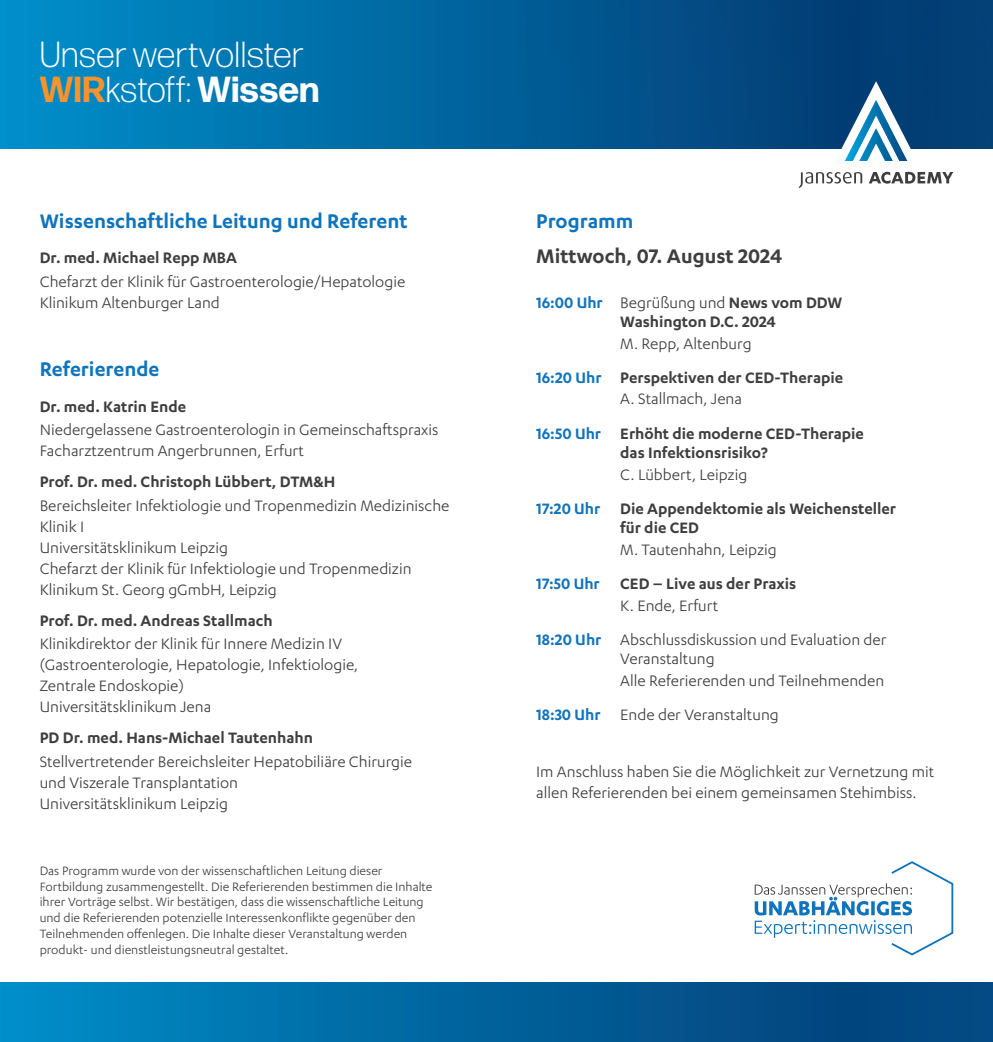
<style>
.page{position:relative;width:993px;height:1042px;background:#fff}
.page>*{position:absolute;margin:0;border:0;box-sizing:border-box;transform-origin:0 0}
.t1{font:300 36.23px/34.6px "Forma DJR Text";color:#fff}
.U1_Programm{font:600 22.75px "Karbon";color:#1074bc}
.PRG_Datum{font:600 22.75px "Karbon";color:#3e3e3f}
.FT{font:17.5px/21px "Karbon";color:#3e3e3f}
.PRG_Programm{font:600 17.5px/19.2px "Karbon";color:#3e3e3f}
.PRG_Referenten{font:17.5px "Karbon";color:#3e3e3f}
.FT-2{font:600 17.5px "Karbon";color:#3e3e3f}
.PRG_Programm-2{font:17.5px/19.2px "Karbon";color:#3e3e3f}
.FT_Referenten{font:17.5px/21px "Karbon";color:#3e3e3f}
.FT_Referenten-2{font:600 17.5px "Karbon";color:#3e3e3f}
.Hinweistexte_FT{font:14px/15.8px "Karbon";color:#3e3e3f}
.s1{font-weight:700;color:#f7932c}
.s2{font-weight:700}
.s3{color:#1074bc}
.s4{font-weight:400}
.s5{font-weight:600;color:#1074bc}
</style>
<div class="page">
<div style="left:0;top:982px;width:992px;height:60px;background:linear-gradient(to right,#008ac5,#033d76)"></div>
<div style="left:0;top:0;width:992px;height:149px;background:linear-gradient(to right,#008ec9,#02346a)"></div>
<svg style="left:798px;top:69px;width:154px;height:119px"></svg>
<svg style="left:754px;top:861px;width:198px;height:94px"></svg>
<p class="t1" style="left:40px;top:36px;width:281px">Unser wertvollster<br><span class="s1">WIR</span>kstoff: <span class="s2">Wissen</span></p>
<p class="U1_Programm" style="left:40px;top:208px;width:369px">Wissenschaftliche Leitung und Referent</p>
<p class="FT_Referenten-2" style="left:40px;top:248px;width:199px">Dr. med. Michael Repp MBA</p>
<p class="FT_Referenten" style="left:40px;top:271px;width:367px">Chefarzt der Klinik für Gastroenterologie/Hepatologie<br>Klinikum Altenburger Land</p>
<p class="U1_Programm" style="left:40px;top:356px;width:121px">Referierende</p>
<p class="FT-2" style="left:40px;top:397px;width:148px">Dr. med. Katrin Ende</p>
<p class="FT" style="left:40px;top:419px;width:400px">Niedergelassene Gastroenterologin in Gemeinschaftspraxis<br>Facharztzentrum Angerbrunnen, Erfurt</p>
<p class="FT-2" style="left:40px;top:472px;width:297px">Prof. Dr. med. Christoph Lübbert, DTM&amp;H</p>
<p class="FT" style="left:40px;top:494px;width:411px">Bereichsleiter Infektiologie und Tropenmedizin Medizinische Klinik I<br>Universitätsklinikum Leipzig<br>Chefarzt der Klinik für Infektiologie und Tropenmedizin Klinikum St. Georg gGmbH, Leipzig</p>
<p class="FT-2" style="left:40px;top:610px;width:234px">Prof. Dr. med. Andreas Stallmach</p>
<p class="FT" style="left:40px;top:633px;width:320px">Klinikdirektor der Klinik für Innere Medizin IV (Gastroenterologie, Hepatologie, Infektiologie, Zentrale Endoskopie)<br>Universitätsklinikum Jena</p>
<p class="FT-2" style="left:40px;top:728px;width:274px">PD Dr. med. Hans-Michael Tautenhahn</p>
<p class="FT" style="left:40px;top:750px;width:374px">Stellvertretender Bereichsleiter Hepatobiliäre Chirurgie und Viszerale Transplantation<br>Universitätsklinikum Leipzig</p>
<p class="Hinweistexte_FT" style="left:40px;top:862px;width:394px">Das Programm wurde von der wissenschaftlichen Leitung dieser Fortbildung zusammengestellt. Die Referierenden bestimmen die Inhalte ihrer Vorträge selbst. Wir bestätigen, dass die wissenschaftliche Leitung und die Referierenden potenzielle Interessenkonflikte gegenüber den Teilnehmenden offenlegen. Die Inhalte dieser Veranstaltung werden produkt- und dienstleistungsneutral gestaltet.</p>
<p class="U1_Programm" style="left:536px;top:208px;width:99px">Programm</p>
<p class="PRG_Datum" style="left:536px;top:244px;width:248px">Mittwoch, 07. August 2024</p>
<p class="PRG_Programm" style="left:620px;top:292px;width:223px;text-indent:-84px"><span class="s3">16:00 Uhr</span> <span class="s4">Begrüßung und</span> News vom DDW<br>Washington D.C. 2024</p>
<p class="PRG_Referenten" style="left:620px;top:334px;width:133px">M. Repp, Altenburg</p>
<p class="PRG_Programm" style="left:536px;top:367px;width:308px"><span class="s3">16:20 Uhr</span> Perspektiven der CED-Therapie</p>
<p class="PRG_Referenten" style="left:620px;top:389px;width:123px">A. Stallmach, Jena</p>
<p class="PRG_Programm" style="left:620px;top:423px;width:245px;text-indent:-84px"><span class="s3">16:50 Uhr</span> Erhöht die moderne CED-Therapie das Infektionsrisiko?</p>
<p class="PRG_Referenten" style="left:620px;top:465px;width:128px">C. Lübbert, Leipzig</p>
<p class="PRG_Programm" style="left:620px;top:498px;width:277px;text-indent:-84px"><span class="s3">17:20 Uhr</span> Die Appendektomie als Weichensteller für die CED</p>
<p class="PRG_Referenten" style="left:620px;top:540px;width:158px">M. Tautenhahn, Leipzig</p>
<p class="PRG_Programm" style="left:536px;top:573px;width:261px"><span class="s3">17:50 Uhr</span> CED – Live aus der Praxis</p>
<p class="PRG_Referenten" style="left:620px;top:595px;width:99px">K. Ende, Erfurt</p>
<p class="PRG_Programm-2" style="left:620px;top:629px;width:268px;text-indent:-84px"><span class="s5">18:20 Uhr</span> Abschlussdiskussion und Evaluation der<br>Veranstaltung</p>
<p class="PRG_Referenten" style="left:620px;top:671px;width:265px">Alle Referierenden und Teilnehmenden</p>
<p class="PRG_Programm-2" style="left:536px;top:704px;width:244px"><span class="s5">18:30 Uhr</span> Ende der Veranstaltung</p>
<p class="FT" style="left:536px;top:761px;width:399px">Im Anschluss haben Sie die Möglichkeit zur Vernetzung mit allen Referierenden bei einem gemeinsamen Stehimbiss.</p>
</div>
